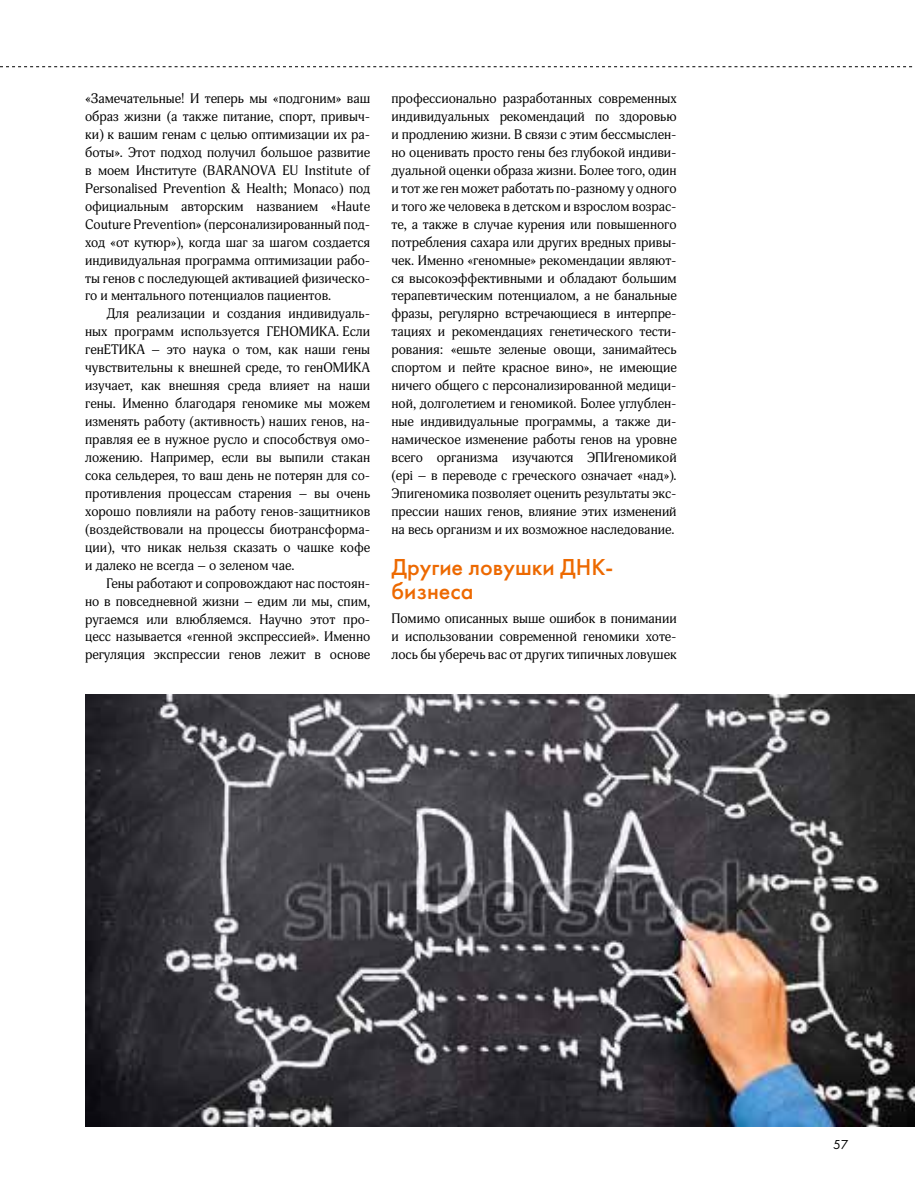
<style>
.page{position:relative;width:915px;height:1191px;background:#fff}
.page>*{position:absolute;margin:0;border:0;box-sizing:border-box;transform-origin:0 0}
.t1{font:500 24px/24px "Futura";color:#ed6900}
.t2{font:13.5px/18px "Adonis";color:#000;text-align:justify}
.t3{font:13.5px "Futura";color:#000}
</style>
<div class="page">
<img style="left:85px;top:694px;width:829px;height:432px">
<svg style="left:0;top:66px;width:913px;height:1px"></svg>
<p class="t2" style="left:85px;top:90px;width:286px">«Замечательные! И теперь мы «подгоним» ваш образ жизни (а также питание, спорт, привыч&shy;ки) к вашим генам с целью оптимизации их ра&shy;боты». Этот подход получил большое развитие в моем Институте (BARANOVA EU Institute of Personalised Prevention &amp; Health; Monaco) под официальным авторским названием «Haute Couture Prevention» (персонализированный под&shy;ход «от кутюр»), когда шаг за шагом создается индивидуальная программа оптимизации рабо&shy;ты генов с последующей активацией физическо&shy;го и ментального потенциалов пациентов.</p>
<p class="t2" style="left:85px;top:305px;width:286px;text-indent:21px">Для реализации и создания индивидуаль&shy;ных программ используется ГЕНОМИКА. Если генЕТИКА – это наука о том, как наши гены чувствительны к внешней среде, то генОМИКА изучает, как внешняя среда влияет на наши гены. Именно благодаря геномике мы можем изменять работу (активность) наших генов, на&shy;правляя ее в нужное русло и способствуя омо&shy;ложению. Например, если вы выпили стакан сока сельдерея, то ваш день не потерян для со&shy;противления процессам старения – вы очень хорошо повлияли на работу генов‑защитников (воздействовали на процессы биотрансформа&shy;ции), что никак нельзя сказать о чашке кофе и далеко не всегда – о зеленом чае.</p>
<p class="t2" style="left:85px;top:574px;width:286px;text-indent:21px">Гены работают и сопровождают нас постоян&shy;но в повседневной жизни – едим ли мы, спим, ругаемся или влюбляемся. Научно этот про&shy;цесс называется «генной экспрессией». Именно регуляция экспрессии генов лежит в основе</p>
<p class="t2" style="left:391px;top:90px;width:286px">профессионально разработанных современных индивидуальных рекомендаций по здоровью и продлению жизни. В связи с этим бессмыслен&shy;но оценивать просто гены без глубокой индиви&shy;дуальной оценки образа жизни. Более того, один и тот же ген может работать по-разному у одного и того же человека в детском и взрослом возрас&shy;те, а также в случае курения или повышенного потребления сахара или других вредных привы&shy;чек. Именно «геномные» рекомендации являют&shy;ся высокоэффективными и обладают большим терапевтическим потенциалом, а не банальные фразы, регулярно встречающиеся в интерпре&shy;тациях и рекомендациях генетического тести&shy;рования: «ешьте зеленые овощи, занимайтесь спортом и пейте красное вино», не имеющие ничего общего с персонализированной медици&shy;ной, долголетием и геномикой. Более углублен&shy;ные индивидуальные программы, а также ди&shy;намическое изменение работы генов на уровне всего организма изучаются ЭПИгеномикой (epi – в переводе с греческого означает «над»).<br>Эпигеномика позволяет оценить результаты экс&shy;прессии наших генов, влияние этих изменений на весь организм и их возможное наследование.</p>
<h1 class="t1" style="left:391px;top:555px;width:223px">Другие ловушки ДНК&shy;бизнеса</h1>
<p class="t2" style="left:391px;top:610px;width:286px">Помимо описанных выше ошибок в понимании и использовании современной геномики хоте&shy;лось бы уберечь вас от других типичных ловушек</p>
<p class="t3" style="left:832px;top:1136px;width:17px">57</p>
</div>
